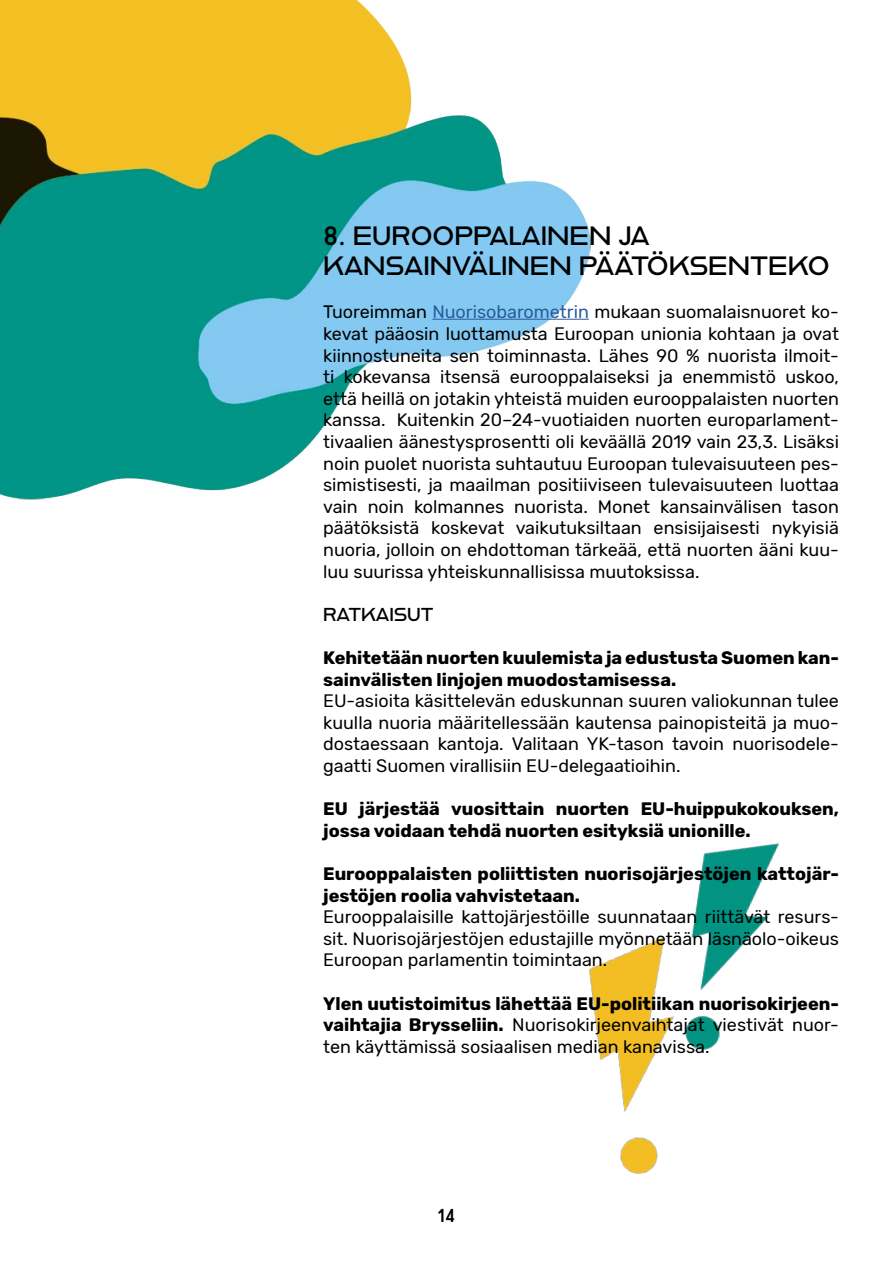
<style>
.page{position:relative;width:893px;height:1263px;background:#fff}
.page>*{position:absolute;margin:0;border:0;box-sizing:border-box;transform-origin:0 0}
.t1{font:25.5px/30.6px "Reross Quadratic";color:#000}
.t2{font:18px/21.6px "Rubik";color:#000;text-align:justify}
.t3{font:700 18px/21.6px "Rubik";color:#000}
.t4{font:18px "Reross Quadratic";color:#000}
.s1{color:#275b9b}
.s2{font-weight:700}
</style>
<div class="page">
<img style="left:589px;top:943px;width:69px;height:231px">
<img style="left:650px;top:842px;width:129px;height:218px">
<img style="left:0;top:0;width:591px;height:500px">
<hr style="left:432px;top:319px;width:157px;height:1px;background:#275b9b">
<h1 class="t1" style="left:323px;top:220px;width:508px">8. EUROOPPALAINEN JA<br>KANSAINVÄLINEN PÄÄTÖKSENTEKO</h1>
<p class="t2" style="left:323px;top:302px;width:517px">Tuoreimman <span class="s1">Nuorisobarometrin</span> mukaan suomalaisnuoret ko&shy;kevat pääosin luottamusta Euroopan unionia kohtaan ja ovat kiinnostuneita sen toiminnasta. Lähes 90 % nuorista ilmoit&shy;ti kokevansa itsensä eurooppalaiseksi ja enemmistö uskoo, että heillä on jotakin yhteistä muiden eurooppalaisten nuorten kanssa. Kuitenkin 20–24-vuotiaiden nuorten europarlament&shy;tivaalien äänestysprosentti oli keväällä 2019 vain 23,3. Lisäksi noin puolet nuorista suhtautuu Euroopan tulevaisuuteen pes&shy;simistisesti, ja maailman positiiviseen tulevaisuuteen luottaa vain noin kolmannes nuorista. Monet kansainvälisen tason päätöksistä koskevat vaikutuksiltaan ensisijaisesti nykyisiä nuoria, jolloin on ehdottoman tärkeää, että nuorten ääni kuu&shy;luu suurissa yhteiskunnallisissa muutoksissa.</p>
<p class="t4" style="left:323px;top:602px;width:112px">RATKAISUT</p>
<p class="t3" style="left:323px;top:647px;width:517px">Kehitetään nuorten kuulemista ja edustusta Suomen kan&shy;sainvälisten linjojen muodostamisessa.</p>
<p class="t2" style="left:323px;top:691px;width:517px">EU-asioita käsittelevän eduskunnan suuren valiokunnan tulee kuulla nuoria määritellessään kautensa painopisteitä ja muo&shy;dostaessaan kantoja. Valitaan YK-tason tavoin nuorisodele&shy;gaatti Suomen virallisiin EU-delegaatioihin.</p>
<p class="t3" style="left:323px;top:799px;width:517px">EU järjestää vuosittain nuorten EU-huippukokouksen, jossa voidaan tehdä nuorten esityksiä unionille.</p>
<p class="t3" style="left:323px;top:863px;width:517px">Eurooppalaisten poliittisten nuorisojärjestöjen kattojär&shy;jestöjen roolia vahvistetaan.</p>
<p class="t2" style="left:323px;top:907px;width:517px">Eurooppalaisille kattojärjestöille suunnataan riittävät resurs&shy;sit. Nuorisojärjestöjen edustajille myönnetään läsnäolo-oikeus Euroopan parlamentin toimintaan.</p>
<p class="t2" style="left:323px;top:993px;width:517px"><span class="s2">Ylen uutistoimitus lähettää EU-politiikan nuorisokirjeen&shy;vaihtajia Brysseliin.</span> Nuorisokirjeenvaihtajat viestivät nuor&shy;ten käyttämissä sosiaalisen median kanavissa.</p>
<p class="t4" style="left:438px;top:1204px;width:19px">14</p>
</div>
